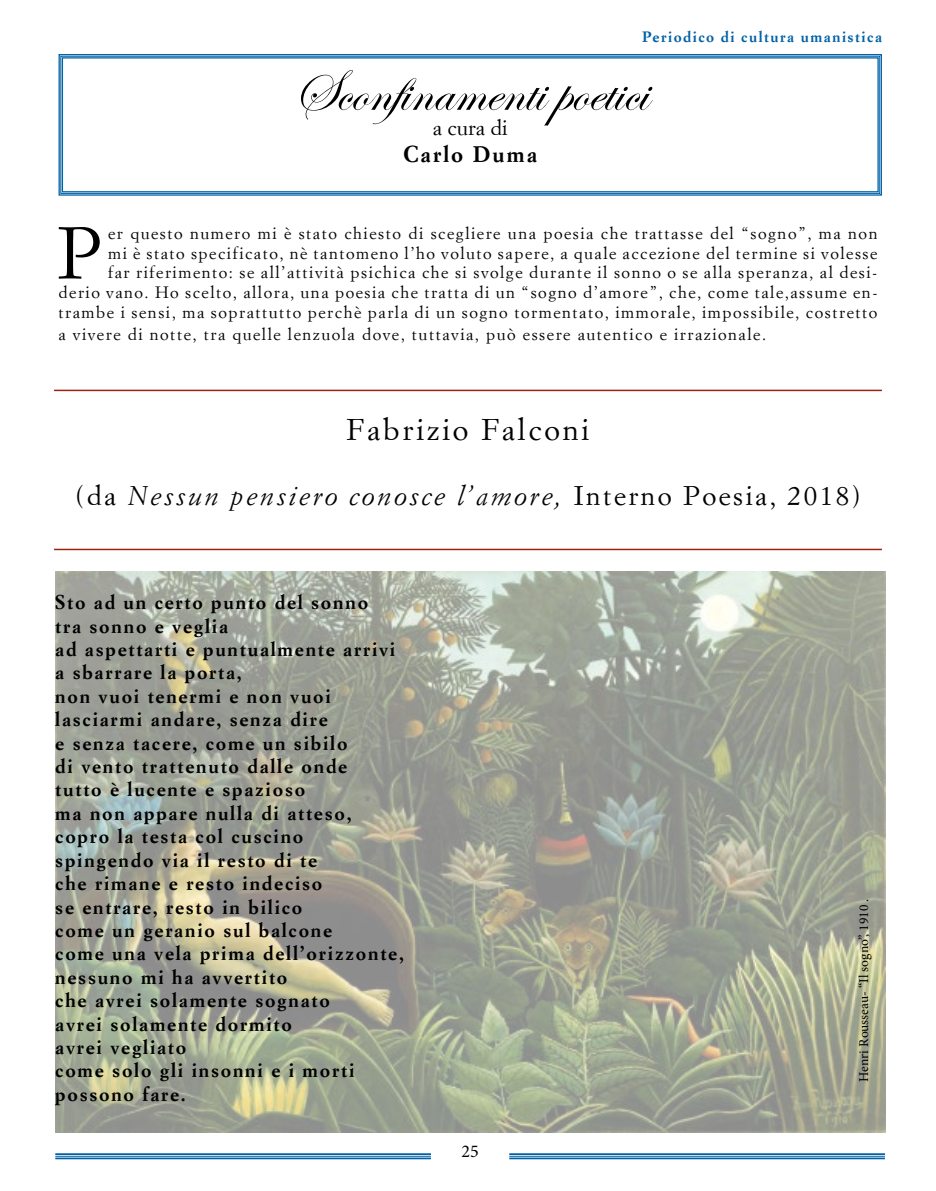
<style>
.page{position:relative;width:936px;height:1191px;background:#fff}
.page>*{position:absolute;margin:0;border:0;box-sizing:border-box;transform-origin:0 0}
.t1{font:72px "Simoncini Garamond";color:#000}
.t2{font:60px "Edwardian Script ITC";color:#000}
.t3{font:30px "Simoncini Garamond";letter-spacing:.09em;color:#000}
.t4{font:italic 27px "Simoncini Garamond";letter-spacing:.09em;color:#000}
.t5{font:700 22.5px "Simoncini Garamond";letter-spacing:.095em;color:#000}
.t6{font:21px "Simoncini Garamond";color:#000}
.t7{font:700 19.5px/23.4px "Simoncini Garamond";letter-spacing:.09em;color:#000}
.t8{font:18px "Minion Pro";color:#000}
.t9{font:16.5px/19.8px "Simoncini Garamond";letter-spacing:.09em;color:#000;text-align:right}
.t10{font:700 15px "Simoncini Garamond";letter-spacing:.1em;color:#0061a6}
.t11{font:13.5px "Minion Pro";color:#000}
.s1{font-style:normal}
</style>
<div class="page">
<hr style="left:55px;top:1153px;width:376px;height:2px;background:#0061a6">
<hr style="left:55px;top:1155px;width:376px;height:1px;background:#0061a6">
<hr style="left:55px;top:1157px;width:376px;height:2px;background:#0061a6">
<hr style="left:509px;top:1153px;width:375px;height:2px;background:#0061a6">
<hr style="left:509px;top:1155px;width:375px;height:1px;background:#0061a6">
<hr style="left:509px;top:1157px;width:375px;height:2px;background:#0061a6">
<svg style="left:58px;top:54px;width:824px;height:142px"></svg>
<div style="left:60px;top:56px;width:820px;height:138px;border:1px solid #0061a6"></div>
<div style="left:62px;top:57px;width:816px;height:135px;border:1px solid #0061a6"></div>
<hr style="left:54px;top:390px;width:827px;height:1px;background:#9c2311">
<hr style="left:54px;top:549px;width:827px;height:1px;background:#9c2311">
<img style="left:55px;top:572px;width:830px;height:560px">
<p class="t10" style="left:642px;top:27px;width:241px">Periodico di cultura umanistica</p>
<h2 class="t2" style="left:293px;top:58px;width:356px">Sconfinamenti poetici</h2>
<p class="t6" style="left:433px;top:114px;width:76px">a cura di</p>
<h3 class="t5" style="left:403px;top:140px;width:135px">Carlo Duma</h3>
<p class="t9" style="left:58px;top:223px;width:820px">er questo numero mi è stato chiesto di scegliere una poesia che trattasse del “sogno”, ma non<br>mi è stato specificato, nè tantomeno l’ho voluto sapere, a quale accezione del termine si volesse<br>far riferimento: se all’attività psichica che si svolge durante il sonno o se alla speranza, al desi-<br>derio vano. Ho scelto, allora, una poesia che tratta di un “sogno d’amore”, che, come tale,assume en&shy;trambe i sensi, ma soprattutto perchè parla di un sogno tormentato, immorale, impossibile, costretto</p>
<p class="t9" style="left:58px;top:324px;width:709px">a vivere di notte, tra quelle lenzuola dove, tuttavia, può essere autentico e irrazionale.</p>
<h1 class="t1" style="left:58px;top:209px;width:45px">P</h1>
<h3 class="t3" style="left:346px;top:411px;width:244px">Fabrizio Falconi</h3>
<h3 class="t4" style="left:75px;top:479px;width:786px"><span class="s1">(da</span> Nessun pensiero conosce l’amore, <span class="s1">Interno Poesia, 2018)</span></h3>
<p class="t7" style="left:55px;top:591px;width:350px">Sto ad un certo punto del sonno<br>tra sonno e veglia<br>ad aspettarti e puntualmente arrivi a sbarrare la porta,<br>non vuoi tenermi e non vuoi lasciarmi andare, senza dire<br>e senza tacere, come un sibilo<br>di vento trattenuto dalle onde<br>tutto è lucente e spazioso<br>ma non appare nulla di atteso, copro la testa col cuscino spingendo via il resto di te<br>che rimane e resto indeciso<br>se entrare, resto in bilico<br>come un geranio sul balcone<br>come una vela prima dell’orizzonte, nessuno mi ha avvertito<br>che avrei solamente sognato<br>avrei solamente dormito<br>avrei vegliato<br>come solo gli insonni e i morti possono fare.</p>
<p class="t8" style="left:461px;top:1139px;width:19px">25</p>
<p class="t11" style="left:854px;top:1081px;width:184px;rotate:-90deg">Henri Rousseau- “Il sogno”, 1910 .</p>
</div>
